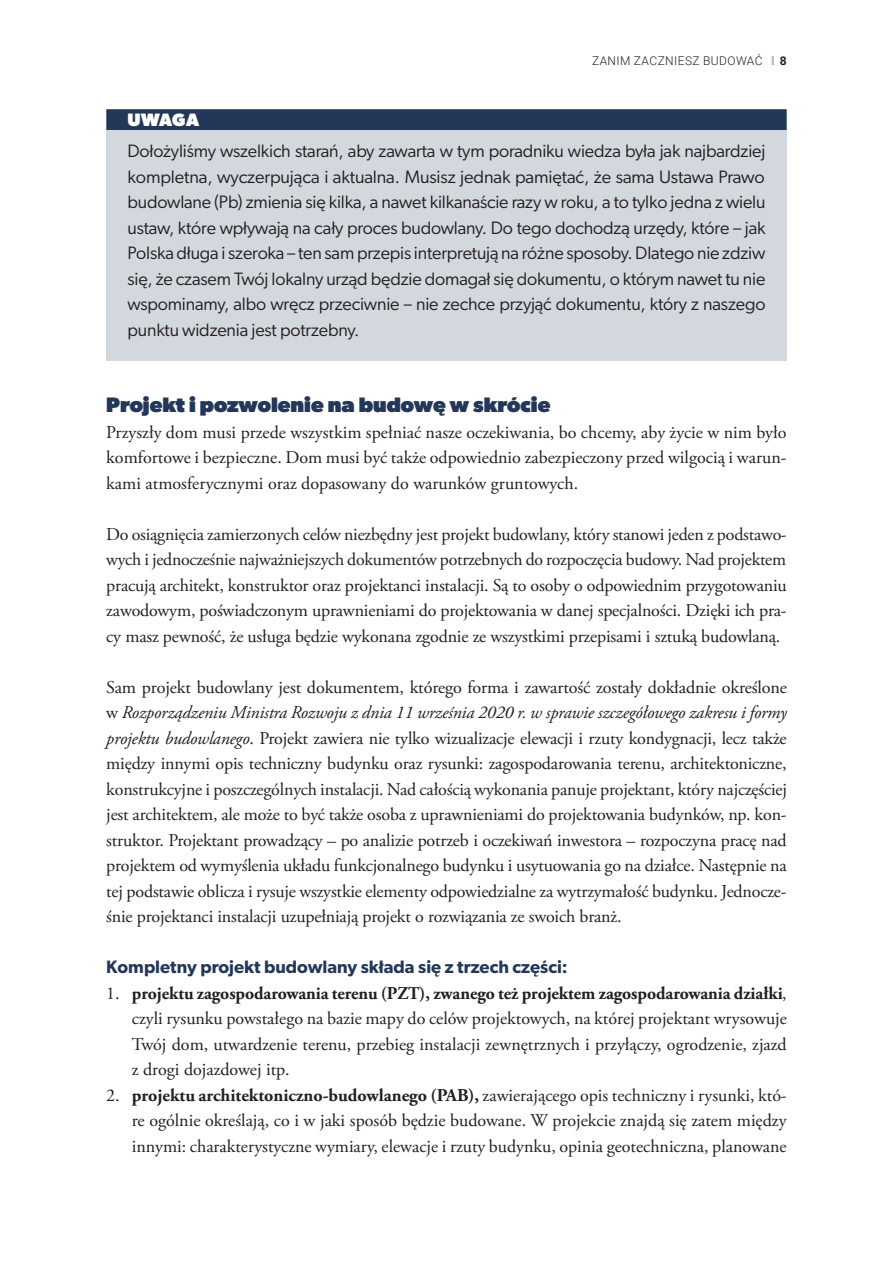
<style>
.page{position:relative;width:893px;height:1263px;background:#fff}
.page>*{position:absolute;margin:0;border:0;box-sizing:border-box;transform-origin:0 0}
.h3_tyt{font:800 21px "Gibson";color:#233758}
.text{font:18px/25.5px "Adobe Garamond Pro";color:#231f20;text-align:justify}
.box_txt{font:18px/25.5px "Gibson";letter-spacing:-.01em;color:#231f20;text-align:justify}
.h4_tyt{font:600 18px "Gibson";color:#233758}
.box_tyt{font:800 18px "Gibson";letter-spacing:.015em;color:#fff}
.t1{font:300 12px "Roboto";letter-spacing:.035em;color:#231f20}
.t2{font:700 12px "Roboto";color:#231f20}
.s1{font-style:italic}
.s2{font-weight:700}
</style>
<div class="page">
<svg style="left:772px;top:56px;width:2px;height:9px"></svg>
<div style="left:106px;top:109px;width:681px;height:29px;background:#233758"></div>
<div style="left:106px;top:130px;width:681px;height:231px;background:#d3d7de"></div>
<p class="t1" style="left:592px;top:52px;width:172px">ZANIM ZACZNIESZ BUDOWAĆ</p>
<p class="t2" style="left:780px;top:52px;width:8px">8</p>
<p class="box_tyt" style="left:128px;top:109px;width:73px">UWAGA</p>
<p class="box_txt" style="left:128px;top:138px;width:639px">Dołożyliśmy wszelkich starań, aby zawarta w tym poradniku wiedza była jak najbardziej kompletna, wyczerpująca i aktualna. Musisz jednak pamiętać, że sama Ustawa Prawo budowlane (Pb) zmienia się kilka, a nawet kilkanaście razy w roku, a to tylko jedna z wielu ustaw, które wpływają na cały proces budowlany. Do tego dochodzą urzędy, które – jak Polska długa i szeroka – ten sam przepis interpretują na różne sposoby. Dlatego nie zdziw się, że czasem Twój lokalny urząd będzie domagał się dokumentu, o którym nawet tu nie wspominamy, albo wręcz przeciwnie – nie zechce przyjąć dokumentu, który z naszego punktu widzenia jest potrzebny.</p>
<h3 class="h3_tyt" style="left:106px;top:393px;width:445px">Projekt i pozwolenie na budowę w skrócie</h3>
<p class="text" style="left:106px;top:420px;width:682px">Przyszły dom musi przede wszystkim spełniać nasze oczekiwania, bo chcemy, aby życie w nim było komfortowe i bezpieczne. Dom musi być także odpowiednio zabezpieczony przed wilgocią i warun&shy;kami atmosferycznymi oraz dopasowany do warunków gruntowych.</p>
<p class="text" style="left:106px;top:522px;width:682px">Do osiągnięcia zamierzonych celów niezbędny jest projekt budowlany, który stanowi jeden z podstawo&shy;wych i jednocześnie najważniejszych dokumentów potrzebnych do rozpoczęcia budowy. Nad projektem pracują architekt, konstruktor oraz projektanci instalacji. Są to osoby o odpowiednim przygotowaniu zawodowym, poświadczonym uprawnieniami do projektowania w danej specjalności. Dzięki ich pra&shy;cy masz pewność, że usługa będzie wykonana zgodnie ze wszystkimi przepisami i sztuką budowlaną.</p>
<p class="text" style="left:106px;top:675px;width:682px">Sam projekt budowlany jest dokumentem, którego forma i zawartość zostały dokładnie określone w <span class="s1">Rozporządzeniu Ministra Rozwoju z dnia 11 września 2020 r. w sprawie szczegółowego zakresu i formy projektu budowlanego</span>. Projekt zawiera nie tylko wizualizacje elewacji i rzuty kondygnacji, lecz także między innymi opis techniczny budynku oraz rysunki: zagospodarowania terenu, architektoniczne, konstrukcyjne i poszczególnych instalacji. Nad całością wykonania panuje projektant, który najczęściej jest architektem, ale może to być także osoba z uprawnieniami do projektowania budynków, np. kon&shy;struktor. Projektant prowadzący – po analizie potrzeb i oczekiwań inwestora – rozpoczyna pracę nad projektem od wymyślenia układu funkcjonalnego budynku i usytuowania go na działce. Następnie na tej podstawie oblicza i rysuje wszystkie elementy odpowiedzialne za wytrzymałość budynku. Jednocze&shy;śnie projektanci instalacji uzupełniają projekt o rozwiązania ze swoich branż.</p>
<p class="h4_tyt" style="left:106px;top:956px;width:463px">Kompletny projekt budowlany składa się z trzech części:</p>
<p class="text" style="left:132px;top:981px;width:657px;text-indent:-26px">1. <span class="s2">projektu zagospodarowania terenu (PZT), zwanego też projektem zagospodarowania działki</span>, czyli rysunku powstałego na bazie mapy do celów projektowych, na której projektant wrysowuje Twój dom, utwardzenie terenu, przebieg instalacji zewnętrznych i przyłączy, ogrodzenie, zjazd z drogi dojazdowej itp.</p>
<p class="text" style="left:132px;top:1083px;width:656px;text-indent:-26px">2. <span class="s2">projektu architektoniczno-budowlanego (PAB),</span> zawierającego opis techniczny i rysunki, któ&shy;re ogólnie określają, co i w jaki sposób będzie budowane. W projekcie znajdą się zatem między innymi: charakterystyczne wymiary, elewacje i rzuty budynku, opinia geotechniczna, planowane</p>
</div>
